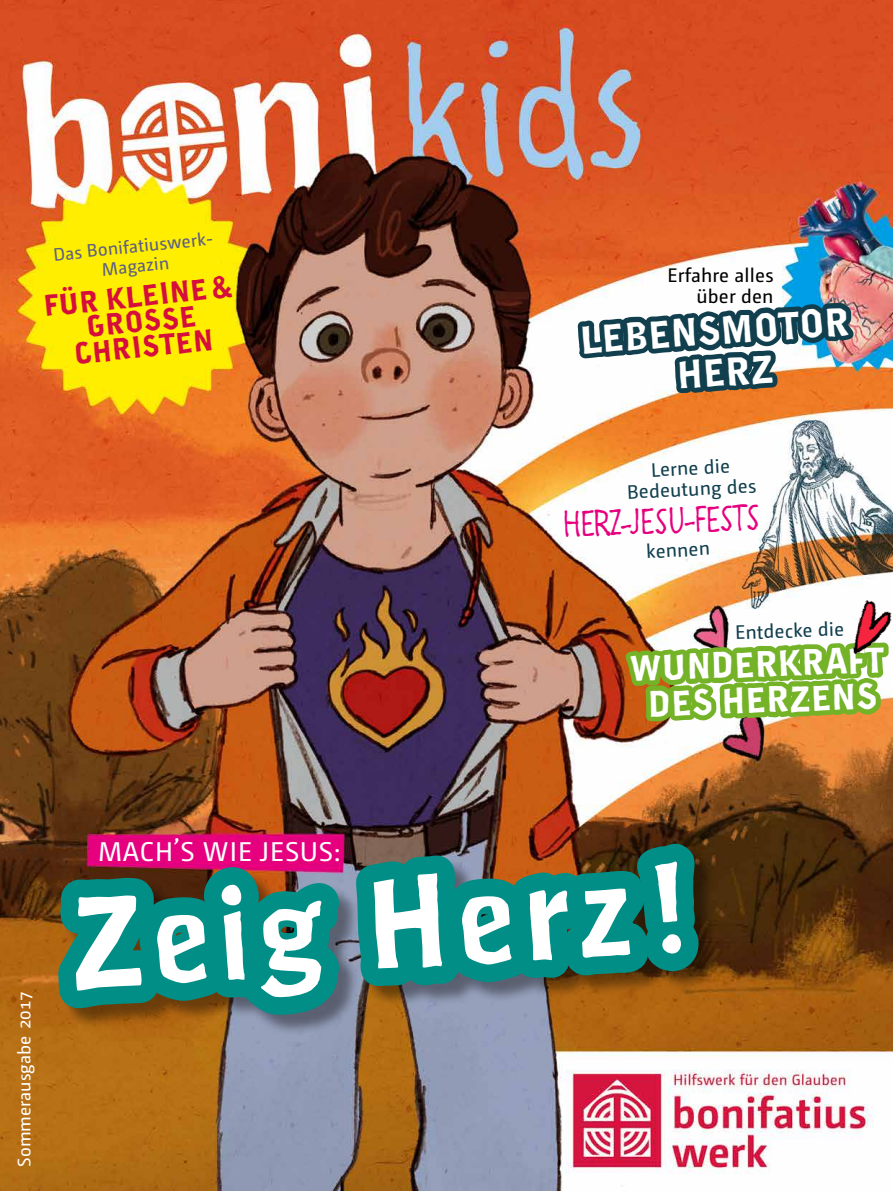
<style>
.page{position:relative;width:893px;height:1191px;background:#fff}
.page>*{position:absolute;margin:0;border:0;box-sizing:border-box;transform-origin:0 0}
.t1{font:123.75px "Naima";color:#fff}
.t2{font:37.5px/42px "Naima";color:#fff;text-align:center}
.t3{font:34.5px/36px "Naima";color:#fff;text-align:center}
.t4{font:33.75px "Linse Grotesk";color:#e6007e}
.t5{font:28.5px/25.5px "Naima";color:#d60e3c;text-align:center}
.t6{font:27px "Camingo Dos Pro";letter-spacing:.035em;color:#fff}
.t7{font:19.5px/21px "Camingo Dos Pro";color:#113f4e;text-align:center}
.t8{font:19.5px/21px "Camingo Dos Pro";letter-spacing:.01em;color:#000;text-align:right}
.t9{font:18px/19.5px "Camingo Dos Pro";color:#5b5e84;text-align:center}
.t10{font:18px "Camingo Dos Pro";color:#fff}
</style>
<div class="page">
<img style="left:0;top:0;width:419px;height:1191px">
<svg style="left:28px;top:839px;width:335px;height:204px;background:#4e6964"></svg>
<img style="left:336px;top:0;width:83px;height:1005px">
<img style="left:419px;top:0;width:474px;height:1191px">
<img style="left:834px;top:570px;width:59px;height:157px">
<p class="t9" style="left:52px;top:245px;width:164px;rotate:-6deg">Das Bonifatiuswerk-<br>Magazin</p>
<h3 class="t5" style="left:43px;top:293px;width:192px;rotate:-6deg">FÜR KLEINE&amp;<br>GROSSE<br>CHRISTEN</h3>
<p class="t8" style="left:667px;top:265px;width:107px">Erfahre alles über den</p>
<h2 class="t2" style="left:579px;top:319px;width:271px;rotate:-4deg">LEBENSMOTOR<br>HERZ</h2>
<p class="t7" style="left:625px;top:461px;width:131px;rotate:-3deg">Lerne die<br>Bedeutung des</p>
<h3 class="t4" style="left:562px;top:502px;width:198px;rotate:-2deg">HERZ-JESU-FESTS</h3>
<p class="t7" style="left:646px;top:541px;width:65px;rotate:-3deg">kennen</p>
<p class="t7" style="left:735px;top:622px;width:110px;rotate:-2deg">Entdecke die</p>
<h3 class="t3" style="left:629px;top:650px;width:256px;rotate:-2deg">WUNDERKRAFT<br>DES HERZENS</h3>
<p class="t10" style="left:14px;top:1166px;width:177px;rotate:-90deg">Sommerausgabe 2017</p>
<h3 class="t6" style="left:174px;top:816px;width:8px">,</h3>
<h1 class="t1" style="left:65px;top:864px;width:628px;rotate:-3deg">Zeig Herz!</h1>
<h3 class="t6" style="left:98px;top:835px;width:243px">MACH S WIE JESUS:</h3>
</div>
